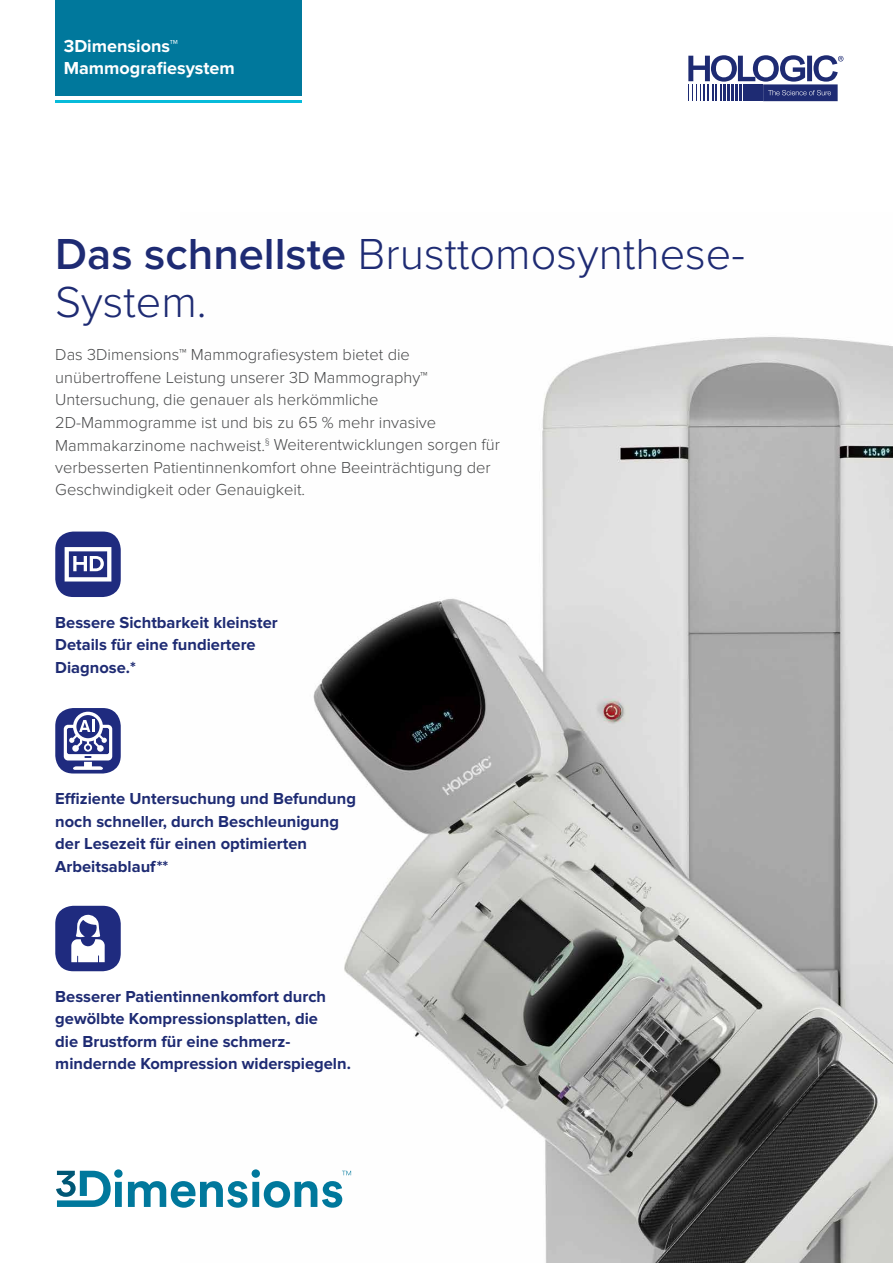
<style>
.page{position:relative;width:893px;height:1263px;background:#fff}
.page>*{position:absolute;margin:0;border:0;box-sizing:border-box;transform-origin:0 0}
.t1{font:300 45px/48px "Proxima Nova";color:#1e2b73}
.t2{font:700 18px/21px "Proxima Nova";color:#fff}
.t3{font:300 16.5px/22.5px "Proxima Nova";color:#4b4c4d}
.t4{font:700 16.5px/22.5px "Proxima Nova";color:#1e2b73}
.s1{font-weight:600}
</style>
<div class="page">
<img style="left:313px;top:337px;width:580px;height:926px">
<div style="left:55px;top:0;width:247px;height:96px;background:#00789c"></div>
<hr style="left:55px;top:100px;width:247px;height:3px;background:#07bbda">
<div style="left:55px;top:531px;width:66px;height:66px;background:#1f2b7f;border-radius:18px"></div>
<svg style="left:65px;top:547px;width:46px;height:34px"></svg>
<div style="left:55px;top:906px;width:66px;height:65px;background:#1f2b7f;border-radius:18px"></div>
<svg style="left:71px;top:914px;width:34px;height:48px"></svg>
<div style="left:55px;top:708px;width:66px;height:65px;background:#1f2b7f;border-radius:18px"></div>
<svg style="left:64px;top:712px;width:48px;height:58px"></svg>
<svg style="left:688px;top:55px;width:155px;height:46px"></svg>
<svg style="left:56px;top:1169px;width:295px;height:39px"></svg>
<p class="t2" style="left:64px;top:36px;width:173px">3Dimensions™<br>Mammografiesystem</p>
<h1 class="t1" style="left:55px;top:231px;width:691px"><span class="s1">Das schnellste</span> Brusttomosynthese-<br>System.</h1>
<p class="t3" style="left:55px;top:344px;width:446px">Das 3Dimensions™ Mammografiesystem bietet die unübertroffene Leistung unserer 3D Mammography™ Untersuchung, die genauer als herkömmliche 2D-Mammogramme ist und bis zu 65 % mehr invasive Mammakarzinome nachweist.<sup>§</sup> Weiterentwicklungen sorgen für verbesserten Patientinnenkomfort ohne Beeinträchtigung der Geschwindigkeit oder Genauigkeit.</p>
<p class="t4" style="left:55px;top:611px;width:224px">Bessere Sichtbarkeit kleinster<br>Details für eine fundiertere<br>Diagnose.*</p>
<p class="t4" style="left:55px;top:788px;width:302px">Effiziente Untersuchung und Befundung noch schneller, durch Beschleunigung der Lesezeit für einen optimierten Arbeitsablauf**</p>
<p class="t4" style="left:55px;top:985px;width:297px">Besserer Patientinnenkomfort durch gewölbte Kompressionsplatten, die<br>die Brustform für eine schmerz&shy;mindernde Kompression widerspiegeln.</p>
</div>
